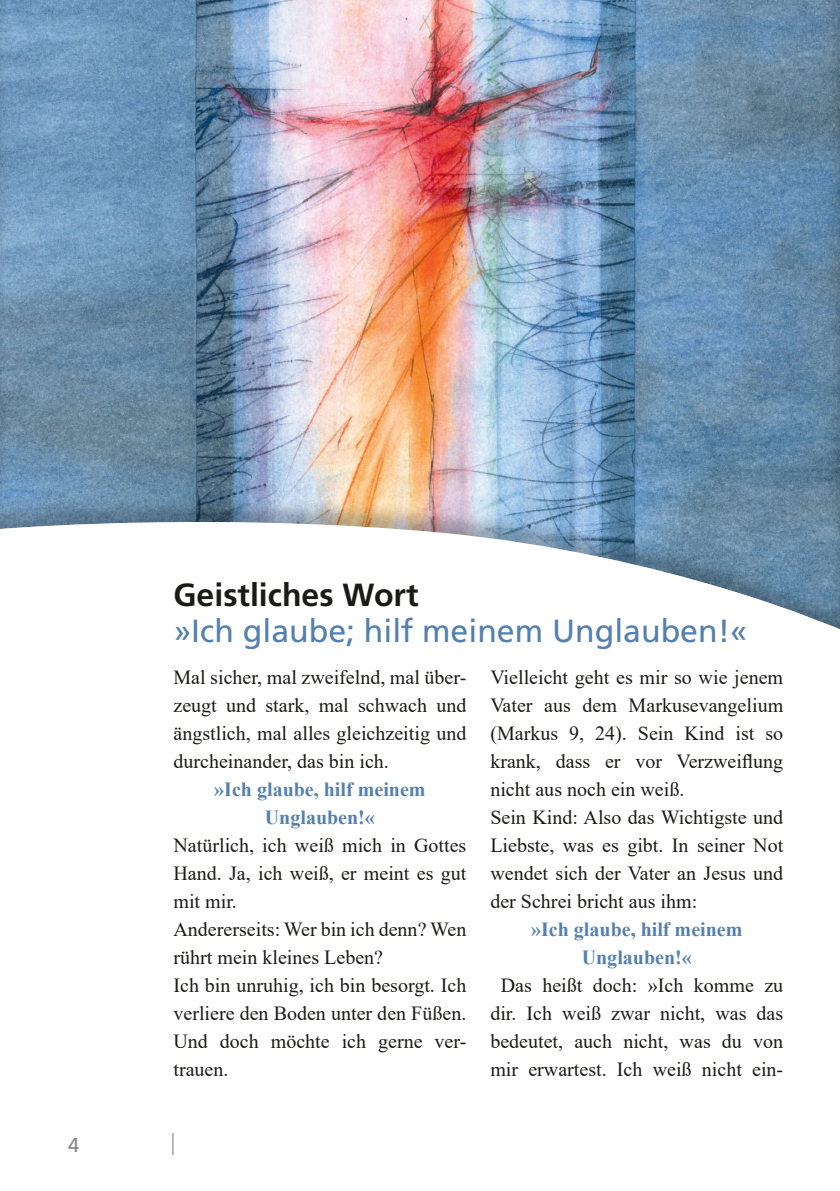
<style>
.page{position:relative;width:840px;height:1191px;background:#fff}
.page>*{position:absolute;margin:0;border:0;box-sizing:border-box;transform-origin:0 0}
.Head{font:32px "Frutiger LT Com";color:#5480b1}
.Head-2{font:700 32px "Frutiger LT Com";color:#1a1a18}
.Body{font:20px/28px "Times New Roman";color:#1a1a18;text-align:justify}
.Body-2{font:700 20px/28px "Times New Roman";color:#5480b1;text-align:center}
.t1{font:20px "Frutiger LT Com";color:#878786}
</style>
<div class="page">
<svg style="left:172px;top:1133px;width:1px;height:22px"></svg>
<div style="left:0;top:0;width:839px;height:632px;background:#1a1a18;opacity:.27"></div>
<p class="t1" style="left:68px;top:1132px;width:13px">4</p>
<p class="Head-2" style="left:173px;top:575px;width:246px">Geistliches Wort</p>
<p class="Head" style="left:173px;top:611px;width:575px">»Ich glaube; hilf meinem Unglauben!«</p>
<p class="Body" style="left:173px;top:663px;width:294px">Mal sicher, mal zweifelnd, mal über&shy;zeugt und stark, mal schwach und ängstlich, mal alles gleichzeitig und durcheinander, das bin ich.</p>
<p class="Body-2" style="left:214px;top:775px;width:213px">»Ich glaube, hilf meinem<br>Unglauben!«</p>
<p class="Body" style="left:173px;top:831px;width:294px">Natürlich, ich weiß mich in Gottes Hand. Ja, ich weiß, er meint es gut mit mir.</p>
<p class="Body" style="left:173px;top:915px;width:294px">Andererseits: Wer bin ich denn? Wen rührt mein kleines Leben?</p>
<p class="Body" style="left:173px;top:971px;width:294px">Ich bin unruhig, ich bin besorgt. Ich verliere den Boden unter den Füßen.<br>Und doch möchte ich gerne ver&shy;trauen.</p>
<p class="Body" style="left:490px;top:663px;width:294px">Vielleicht geht es mir so wie jenem Vater aus dem Markusevangelium (Markus 9, 24). Sein Kind ist so krank, dass er vor Verzweiflung nicht aus noch ein weiß.</p>
<p class="Body" style="left:490px;top:803px;width:294px">Sein Kind: Also das Wichtigste und Liebste, was es gibt. In seiner Not wendet sich der Vater an Jesus und der Schrei bricht aus ihm:</p>
<p class="Body-2" style="left:531px;top:915px;width:213px">»Ich glaube, hilf meinem<br>Unglauben!«</p>
<p class="Body" style="left:490px;top:971px;width:294px;text-align:center">Das heißt doch: »Ich komme zu dir. Ich weiß zwar nicht, was das bedeutet, auch nicht, was du von mir erwartest. Ich weiß nicht ein-</p>
</div>
